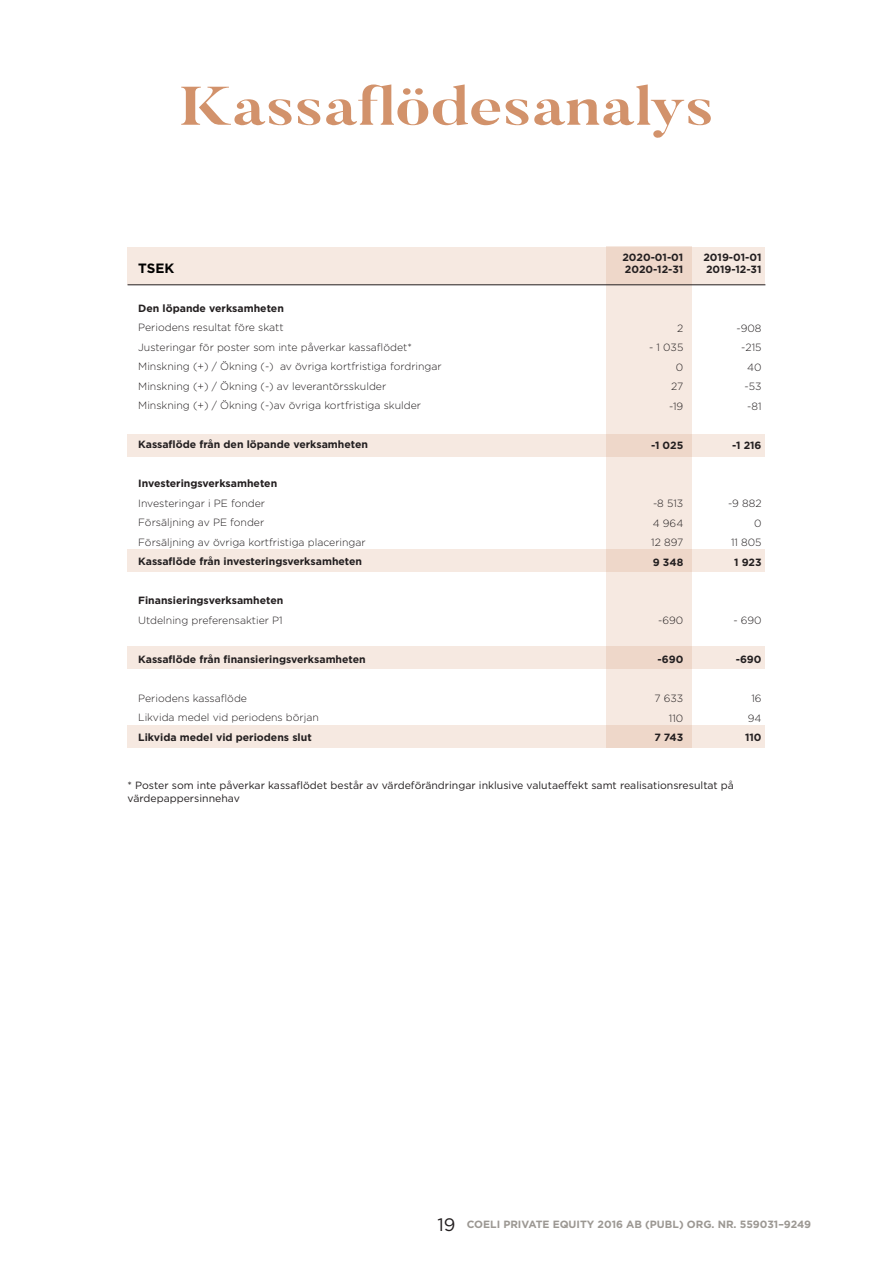
<style>
.page{position:relative;width:893px;height:1263px;background:#fff}
.page>*{position:absolute;margin:0;border:0;box-sizing:border-box;transform-origin:0 0}
.t1{font:700 54px "Butler";color:#d2926b;scale:1.2 1}
.t2{font:18px "Gotham";color:#231f20}
.t3{font:700 13.5px "Gotham";color:#000}
.t4{font:300 10.5px "Gotham";color:#231f20}
.t5{font:700 10.5px "Gotham";color:#231f20}
.t6{font:10.5px/12.6px "Gotham";color:#231f20}
.t7{font:700 10.5px "Gotham";color:#9c9893}
</style>
<div class="page">
<div style="left:607px;top:247px;width:85px;height:501px;background:#f6e9e1"></div>
<svg style="left:128px;top:647px;width:637px;height:22px;background:#f4e6dd"></svg>
<svg style="left:128px;top:726px;width:637px;height:22px;background:#f4e6dd"></svg>
<svg style="left:128px;top:435px;width:637px;height:22px;background:#f4e6dd"></svg>
<svg style="left:128px;top:550px;width:637px;height:22px;background:#f4e6dd"></svg>
<svg style="left:128px;top:247px;width:637px;height:38px;background:#f1e2da"></svg>
<hr style="left:128px;top:285px;width:637px;height:1px;background:#231f20">
<p class="t1" style="left:179px;top:71px;width:447px">Kassaflödesanalys</p>
<p class="t3" style="left:138px;top:260px;width:38px">TSEK</p>
<p class="t5" style="left:138px;top:301px;width:147px">Den löpande verksamheten</p>
<p class="t4" style="left:138px;top:321px;width:147px">Periodens resultat före skatt</p>
<p class="t4" style="left:138px;top:340px;width:275px">Justeringar för poster som inte påverkar kassaflödet*</p>
<p class="t4" style="left:138px;top:360px;width:305px">Minskning (+) / Ökning (-) av övriga kortfristiga fordringar</p>
<p class="t4" style="left:138px;top:379px;width:250px">Minskning (+) / Ökning (-) av leverantörsskulder</p>
<p class="t4" style="left:138px;top:399px;width:284px">Minskning (+) / Ökning (-)av övriga kortfristiga skulder</p>
<p class="t5" style="left:138px;top:437px;width:231px">Kassaflöde från den löpande verksamheten</p>
<p class="t5" style="left:138px;top:476px;width:140px">Investeringsverksamheten</p>
<p class="t4" style="left:138px;top:496px;width:128px">Investeringar i PE fonder</p>
<p class="t4" style="left:138px;top:516px;width:128px">Försäljning av PE fonder</p>
<p class="t4" style="left:138px;top:535px;width:229px">Försäljning av övriga kortfristiga placeringar</p>
<p class="t5" style="left:138px;top:554px;width:225px">Kassaflöde från investeringsverksamheten</p>
<p class="t5" style="left:138px;top:593px;width:147px">Finansieringsverksamheten</p>
<p class="t4" style="left:138px;top:613px;width:146px">Utdelning preferensaktier P1</p>
<p class="t5" style="left:138px;top:652px;width:229px">Kassaflöde från finansieringsverksamheten</p>
<p class="t4" style="left:138px;top:691px;width:110px">Periodens kassaflöde</p>
<p class="t4" style="left:138px;top:711px;width:182px">Likvida medel vid periodens början</p>
<p class="t5" style="left:138px;top:730px;width:175px">Likvida medel vid periodens slut</p>
<p class="t5" style="left:622px;top:250px;width:62px">2020-01-01</p>
<p class="t5" style="left:625px;top:262px;width:60px">2020-12-31</p>
<p class="t4" style="left:677px;top:321px;width:8px">2</p>
<p class="t4" style="left:649px;top:341px;width:36px">- 1 035</p>
<p class="t4" style="left:676px;top:360px;width:9px">0</p>
<p class="t4" style="left:671px;top:380px;width:14px">27</p>
<p class="t4" style="left:669px;top:399px;width:16px">-19</p>
<p class="t5" style="left:651px;top:438px;width:34px">-1 025</p>
<p class="t4" style="left:653px;top:497px;width:32px">-8 513</p>
<p class="t4" style="left:653px;top:516px;width:32px">4 964</p>
<p class="t4" style="left:651px;top:536px;width:34px">12 897</p>
<p class="t5" style="left:653px;top:555px;width:32px">9 348</p>
<p class="t4" style="left:658px;top:614px;width:27px">-690</p>
<p class="t5" style="left:658px;top:652px;width:27px">-690</p>
<p class="t4" style="left:655px;top:692px;width:30px">7 633</p>
<p class="t4" style="left:669px;top:711px;width:16px">110</p>
<p class="t5" style="left:654px;top:730px;width:31px">7 743</p>
<p class="t5" style="left:703px;top:250px;width:60px">2019-01-01</p>
<p class="t5" style="left:706px;top:262px;width:57px">2019-12-31</p>
<p class="t4" style="left:736px;top:321px;width:27px">-908</p>
<p class="t4" style="left:741px;top:341px;width:22px">-215</p>
<p class="t4" style="left:747px;top:360px;width:16px">40</p>
<p class="t4" style="left:745px;top:380px;width:18px">-53</p>
<p class="t4" style="left:747px;top:399px;width:16px">-81</p>
<p class="t5" style="left:732px;top:438px;width:31px">-1 216</p>
<p class="t4" style="left:728px;top:497px;width:35px">-9 882</p>
<p class="t4" style="left:754px;top:516px;width:9px">0</p>
<p class="t4" style="left:731px;top:536px;width:32px">11 805</p>
<p class="t5" style="left:734px;top:555px;width:29px">1 923</p>
<p class="t4" style="left:733px;top:614px;width:30px">- 690</p>
<p class="t5" style="left:736px;top:652px;width:27px">-690</p>
<p class="t4" style="left:751px;top:692px;width:12px">16</p>
<p class="t4" style="left:748px;top:711px;width:15px">94</p>
<p class="t5" style="left:745px;top:730px;width:18px">110</p>
<p class="t6" style="left:128px;top:779px;width:608px">* Poster som inte påverkar kassaflödet består av värdeförändringar inklusive valutaeffekt samt realisationsresultat på värdepappersinnehav</p>
<p class="t2" style="left:437px;top:1213px;width:20px">19</p>
<p class="t7" style="left:467px;top:1217px;width:346px">COELI PRIVATE EQUITY 2016 AB (PUBL) ORG. NR. 559031–9249</p>
</div>
